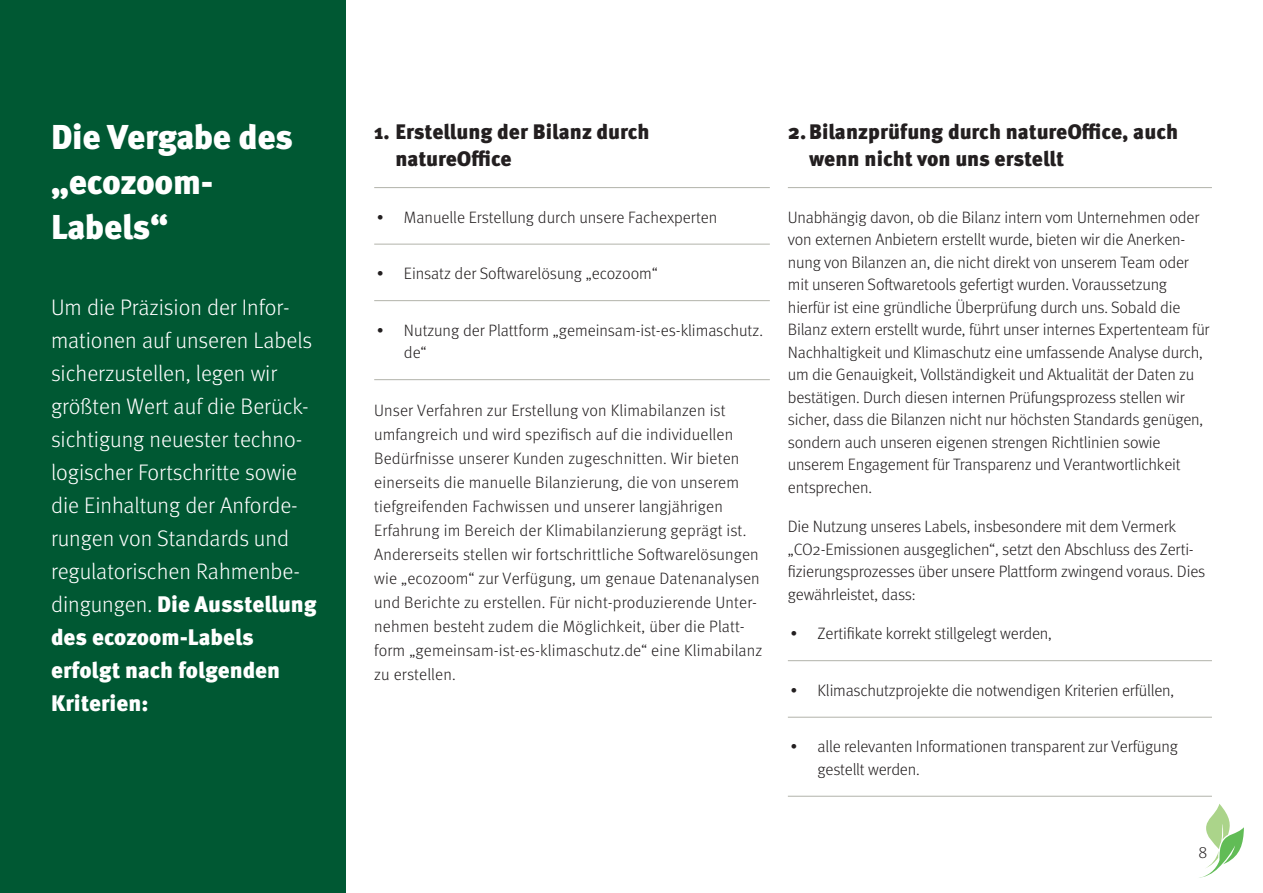
<style>
.page{position:relative;width:1263px;height:893px;background:#fff}
.page>*{position:absolute;margin:0;border:0;box-sizing:border-box;transform-origin:0 0}
.t1{font:900 34.5px/45px "Meta Pro";letter-spacing:-.01em;color:#fff}
.t2{font:300 22.5px/33px "Meta Pro";color:#fff}
.t3{font:900 21px/27px "Meta Pro";letter-spacing:-.005em;color:#231f20}
.t4{font:300 16.5px/22.5px "Meta Pro";letter-spacing:-.01em;color:#231f20}
.t5{font:300 16.5px/24px "Meta Pro";letter-spacing:.01em;color:#231f20}
.s1{font-weight:900}
</style>
<div class="page">
<div style="left:0;top:0;width:346px;height:893px;background:#005833"></div>
<svg style="left:1199px;top:804px;width:45px;height:74px"></svg>
<hr style="left:374px;top:187px;width:396px;height:1px;background:#b2b3aa">
<hr style="left:374px;top:244px;width:396px;height:1px;background:#b2b3aa">
<hr style="left:374px;top:300px;width:396px;height:1px;background:#b2b3aa">
<hr style="left:374px;top:379px;width:396px;height:1px;background:#b2b3aa">
<hr style="left:788px;top:187px;width:424px;height:1px;background:#b2b3aa">
<hr style="left:788px;top:660px;width:424px;height:1px;background:#b2b3aa">
<hr style="left:788px;top:717px;width:424px;height:1px;background:#b2b3aa">
<hr style="left:788px;top:796px;width:424px;height:1px;background:#b2b3aa">
<h1 class="t1" style="left:51px;top:113px;width:244px">Die Vergabe des „ecozoom-<br>Labels“</h1>
<p class="t2" style="left:51px;top:289px;width:267px">Um die Präzision der Infor&shy;mationen auf unseren Labels sicherzustellen, legen wir größten Wert auf die Berück&shy;sichtigung neuester techno&shy;logischer Fortschritte sowie die Einhaltung der Anforde&shy;rungen von Standards und regulatorischen Rahmenbe&shy;dingungen. <span class="s1">Die Ausstellung des ecozoom-Labels erfolgt nach folgenden<br>Kriterien:</span></p>
<p class="t3" style="left:395px;top:117px;width:256px;text-indent:-21px">1. Erstellung der Bilanz durch natureOffice</p>
<p class="t4" style="left:377px;top:205px;width:342px">• Manuelle Erstellung durch unsere Fachexperten</p>
<p class="t4" style="left:377px;top:261px;width:282px">• Einsatz der Softwarelösung „ecozoom“</p>
<p class="t4" style="left:404px;top:318px;width:361px;text-indent:-27px">• Nutzung der Plattform „gemeinsam-ist-es-klimaschutz. de“</p>
<p class="t5" style="left:374px;top:398px;width:390px">Unser Verfahren zur Erstellung von Klimabilanzen ist umfangreich und wird spezifisch auf die individuellen Bedürfnisse unserer Kunden zugeschnitten. Wir bieten einerseits die manuelle Bilanzierung, die von unserem tiefgreifenden Fachwissen und unserer langjährigen Erfahrung im Bereich der Klimabilanzierung geprägt ist.<br>Andererseits stellen wir fortschrittliche Softwarelösungen wie „ecozoom“ zur Verfügung, um genaue Datenanalysen und Berichte zu erstellen. Für nicht-produzierende Unter&shy;nehmen besteht zudem die Möglichkeit, über die Platt&shy;form „gemeinsam-ist-es-klimaschutz.de“ eine Klimabilanz zu erstellen.</p>
<p class="t3" style="left:809px;top:117px;width:371px;text-indent:-21px">2.Bilanzprüfung durch natureOffice, auch wenn nicht von uns erstellt</p>
<p class="t4" style="left:788px;top:205px;width:423px">Unabhängig davon, ob die Bilanz intern vom Unternehmen oder von externen Anbietern erstellt wurde, bieten wir die Anerken&shy;nung von Bilanzen an, die nicht direkt von unserem Team oder mit unseren Softwaretools gefertigt wurden. Voraussetzung hierfür ist eine gründliche Überprüfung durch uns. Sobald die Bilanz extern erstellt wurde, führt unser internes Expertenteam für Nachhaltigkeit und Klimaschutz eine umfassende Analyse durch, um die Genauigkeit, Vollständigkeit und Aktualität der Daten zu bestätigen. Durch diesen internen Prüfungsprozess stellen wir sicher, dass die Bilanzen nicht nur höchsten Standards genügen, sondern auch unseren eigenen strengen Richtlinien sowie unserem Engagement für Transparenz und Verantwortlichkeit entsprechen.</p>
<p class="t4" style="left:788px;top:514px;width:419px">Die Nutzung unseres Labels, insbesondere mit dem Vermerk „CO2-Emissionen ausgeglichen“, setzt den Abschluss des Zerti&shy;fizierungsprozesses über unsere Plattform zwingend voraus. Dies gewährleistet, dass:</p>
<p class="t4" style="left:791px;top:621px;width:263px">• Zertifikate korrekt stillgelegt werden,</p>
<p class="t4" style="left:791px;top:678px;width:385px">• Klimaschutzprojekte die notwendigen Kriterien erfüllen,</p>
<p class="t4" style="left:818px;top:734px;width:362px;text-indent:-27px">• alle relevanten Informationen transparent zur Verfügung gestellt werden.</p>
<p class="t4" style="left:1198px;top:840px;width:10px">8</p>
</div>
